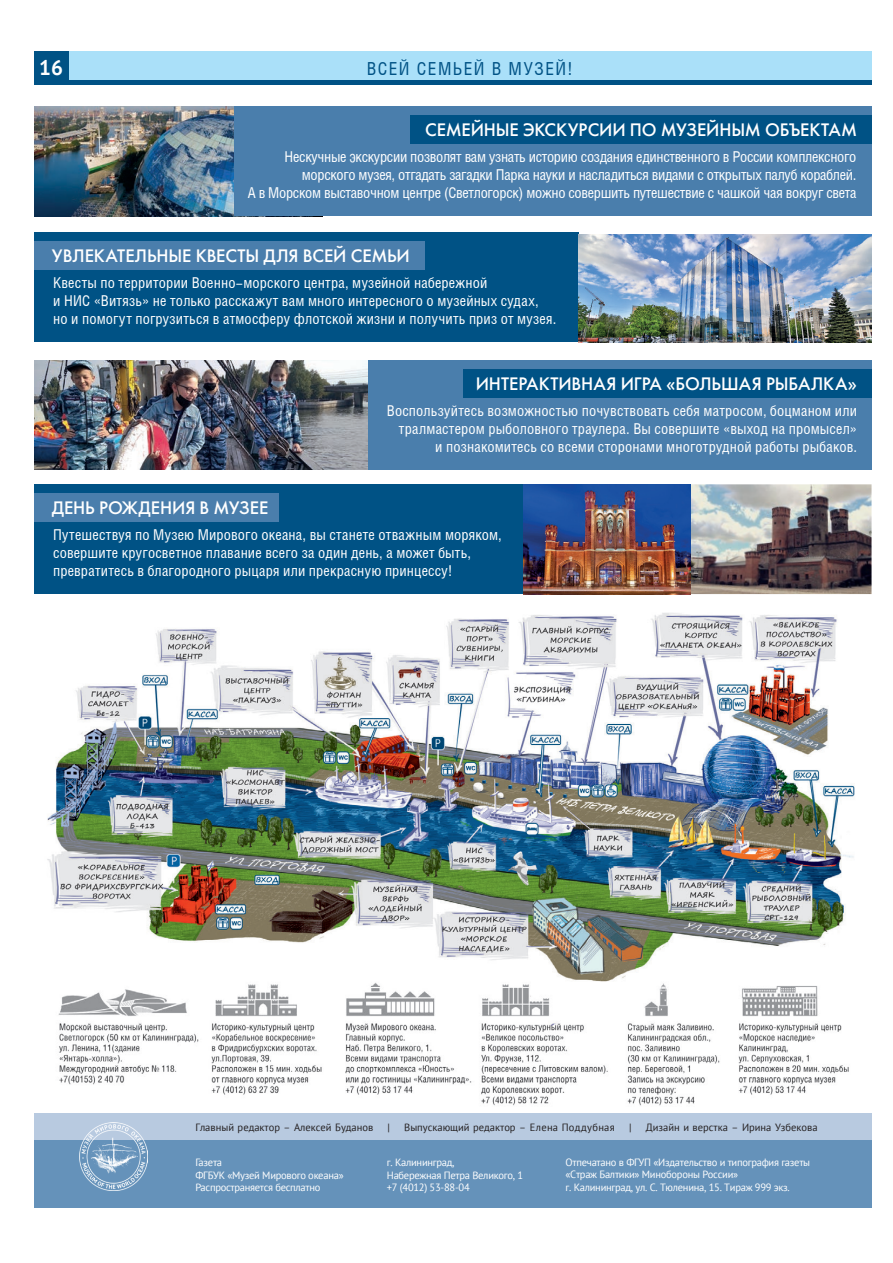
<style>
.page{position:relative;width:893px;height:1263px;background:#fff}
.page>*{position:absolute;margin:0;border:0;box-sizing:border-box;transform-origin:0 0}
.t1{font:700 21px "PT Sans";color:#fff}
.t2{font:18px "Futura Futuris C";letter-spacing:-.005em;color:#fff}
.t3{font:18px "Helios Cond";letter-spacing:.08em;color:#005285}
.t4{font:15px/18px "Helios Cond";letter-spacing:.005em;color:#fff}
.t5{font:15px/18px "Helios Cond";letter-spacing:-.02em;color:#fff;text-align:right}
.t6{font:10.5px/12.6px "PT Sans";letter-spacing:-.025em;color:#fff}
.t7{font:10.5px "PT Sans";color:#231f20}
</style>
<div class="page">
<div style="left:34px;top:51px;width:838px;height:34px;background:#aae0f9"></div>
<div style="left:34px;top:51px;width:34px;height:34px;background:#005285"></div>
<hr style="left:34px;top:81px;width:838px;height:4px;background:#005285">
<img style="left:528px;top:484px;width:343px;height:110px">
<img style="left:34px;top:106px;width:200px;height:110px">
<div style="left:234px;top:106px;width:638px;height:110px;background:#4a7eac"></div>
<div style="left:34px;top:1113px;width:838px;height:51px;background:#b8cae0"></div>
<div style="left:34px;top:1140px;width:838px;height:68px;background:#6592ba"></div>
<img style="left:79px;top:1123px;width:68px;height:67px">
<img style="left:47px;top:613px;width:808px;height:493px">
<div style="left:410px;top:115px;width:461px;height:29px;background:#005285"></div>
<div style="left:34px;top:232px;width:544px;height:110px;background:#005285"></div>
<div style="left:34px;top:241px;width:390px;height:29px;background:#4a7eac"></div>
<img style="left:578px;top:234px;width:294px;height:108px">
<img style="left:34px;top:360px;width:334px;height:110px">
<div style="left:368px;top:360px;width:504px;height:110px;background:#4a7eac"></div>
<div style="left:463px;top:369px;width:408px;height:29px;background:#005285"></div>
<div style="left:34px;top:484px;width:494px;height:110px;background:#005285"></div>
<div style="left:34px;top:493px;width:244px;height:29px;background:#4a7eac"></div>
<h1 class="t1" style="left:39px;top:54px;width:25px">16</h1>
<p class="t3" style="left:367px;top:58px;width:208px">ВСЕЙ СЕМЬЕЙ В МУЗЕЙ!</p>
<p class="t2" style="left:425px;top:119px;width:433px">СЕМЕЙНЫЕ ЭКСКУРСИИ ПО МУЗЕЙНЫМ ОБЪЕКТАМ</p>
<p class="t5" style="left:248px;top:148px;width:610px">Нескучные экскурсии позволят вам узнать историю создания единственного в России комплексного морского музея, отгадать загадки Парка науки и насладиться видами с открытых палуб кораблей.<br>А в Морском выставочном центре (Светлогорск) можно совершить путешествие с чашкой чая вокруг света</p>
<p class="t2" style="left:52px;top:245px;width:360px">УВЛЕКАТЕЛЬНЫЕ КВЕСТЫ ДЛЯ ВСЕЙ СЕМЬИ</p>
<p class="t4" style="left:53px;top:274px;width:505px">Квесты по территории Военно-морского центра, музейной набережной<br>и НИС «Витязь» не только расскажут вам много интересного о музейных судах, но и помогут погрузиться в атмосферу флотской жизни и получить приз от музея.</p>
<p class="t2" style="left:476px;top:373px;width:383px">ИНТЕРАКТИВНАЯ ИГРА «БОЛЬШАЯ РЫБАЛКА»</p>
<p class="t2" style="left:52px;top:497px;width:218px">ДЕНЬ РОЖДЕНИЯ В МУЗЕЕ</p>
<p class="t4" style="left:387px;top:401px;width:472px;text-align:right">Воспользуйтесь возможностью почувствовать себя матросом, боцманом или тралмастером рыболовного траулера. Вы совершите «выход на промысел»<br>и познакомитесь со всеми сторонами многотрудной работы рыбаков.</p>
<p class="t4" style="left:53px;top:526px;width:450px">Путешествуя по Музею Мирового океана, вы станете отважным моряком, совершите кругосветное плавание всего за один день, а может быть, превратитесь в благородного рыцаря или прекрасную принцессу!</p>
<p class="t7" style="left:195px;top:1120px;width:179px">Главный редактор – Алексей Буданов</p>
<p class="t7" style="left:387px;top:1120px;width:4px">|</p>
<p class="t7" style="left:404px;top:1120px;width:212px">Выпускающий редактор – Елена Поддубная</p>
<p class="t7" style="left:629px;top:1120px;width:4px">|</p>
<p class="t7" style="left:646px;top:1120px;width:173px">Дизайн и верстка – Ирина Узбекова</p>
<p class="t6" style="left:195px;top:1156px;width:28px">Газета</p>
<p class="t6" style="left:195px;top:1168px;width:150px">ФГБУК «Музей Мирового океана»</p>
<p class="t6" style="left:195px;top:1181px;width:127px">Распространяется бесплатно</p>
<p class="t6" style="left:387px;top:1156px;width:69px">г. Калининград,</p>
<p class="t6" style="left:387px;top:1168px;width:138px">Набережная Петра Великого, 1</p>
<p class="t6" style="left:387px;top:1181px;width:84px">+7 (4012) 53-88-04</p>
<p class="t6" style="left:566px;top:1155px;width:246px">Отпечатано в ФГУП «Издательство и типография газеты «Страж Балтики» Минобороны России»</p>
<p class="t6" style="left:566px;top:1180px;width:226px">г. Калининград, ул. С. Тюленина, 15. Тираж 999 экз.</p>
</div>
